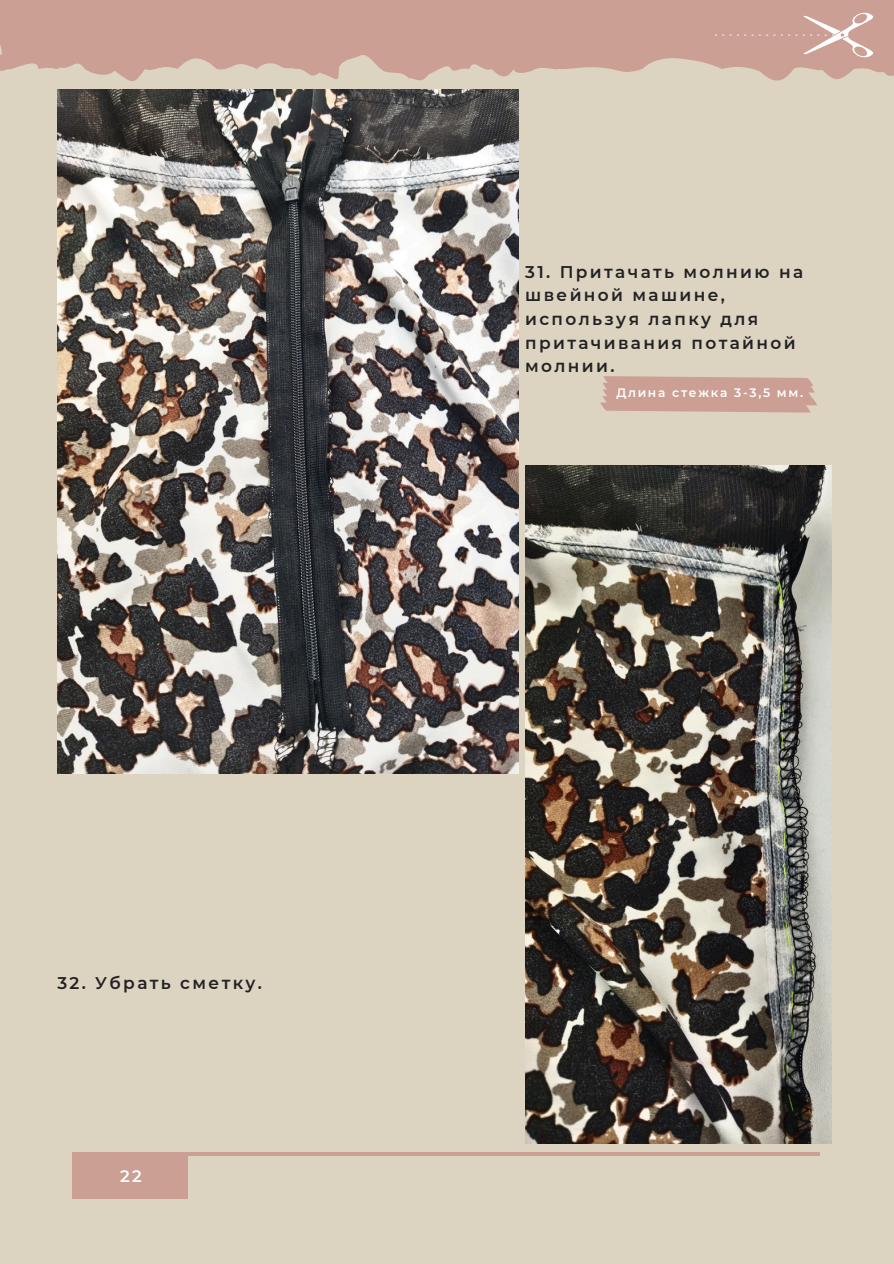
<style>
.page{position:relative;width:894px;height:1264px;background:#fff}
.page>*{position:absolute;margin:0;border:0;box-sizing:border-box;transform-origin:0 0}
.t1{font:600 16.95px/23.7px "Montserrat";letter-spacing:.14em;color:#222}
.t2{font:600 16.5px "Montserrat";color:#fff}
.t3{font:600 12.15px "Montserrat";letter-spacing:.14em;color:#fff}
</style>
<div class="page">
<div style="left:0;top:0;width:893px;height:1263px;background:#ddd3c1"></div>
<div style="left:72px;top:1152px;width:115px;height:46px;background:#cb9f94"></div>
<hr style="left:72px;top:1152px;width:747px;height:3px;background:#cb9f94">
<svg style="left:0;top:0;width:893px;height:81px;fill:#cb9f94"></svg>
<svg style="left:744px;top:12px;width:131px;height:46px;background:#d0a99f"></svg>
<svg style="left:722px;top:35px;width:16px;height:1px"></svg>
<img style="left:57px;top:89px;width:462px;height:684px">
<img style="left:525px;top:465px;width:306px;height:678px">
<svg style="left:600px;top:376px;width:216px;height:36px;background:#cca397"></svg>
<p class="t1" style="left:57px;top:970px;width:206px">32. Убрать сметку.</p>
<h1 class="t2" style="left:120px;top:1166px;width:23px">22</h1>
<p class="t1" style="left:525px;top:260px;width:279px">31. Притачать молнию на швейной машине, используя лапку для притачивания потайной молнии.</p>
<h1 class="t3" style="left:616px;top:385px;width:188px">Длина стежка 3-3,5 мм.</h1>
</div>
